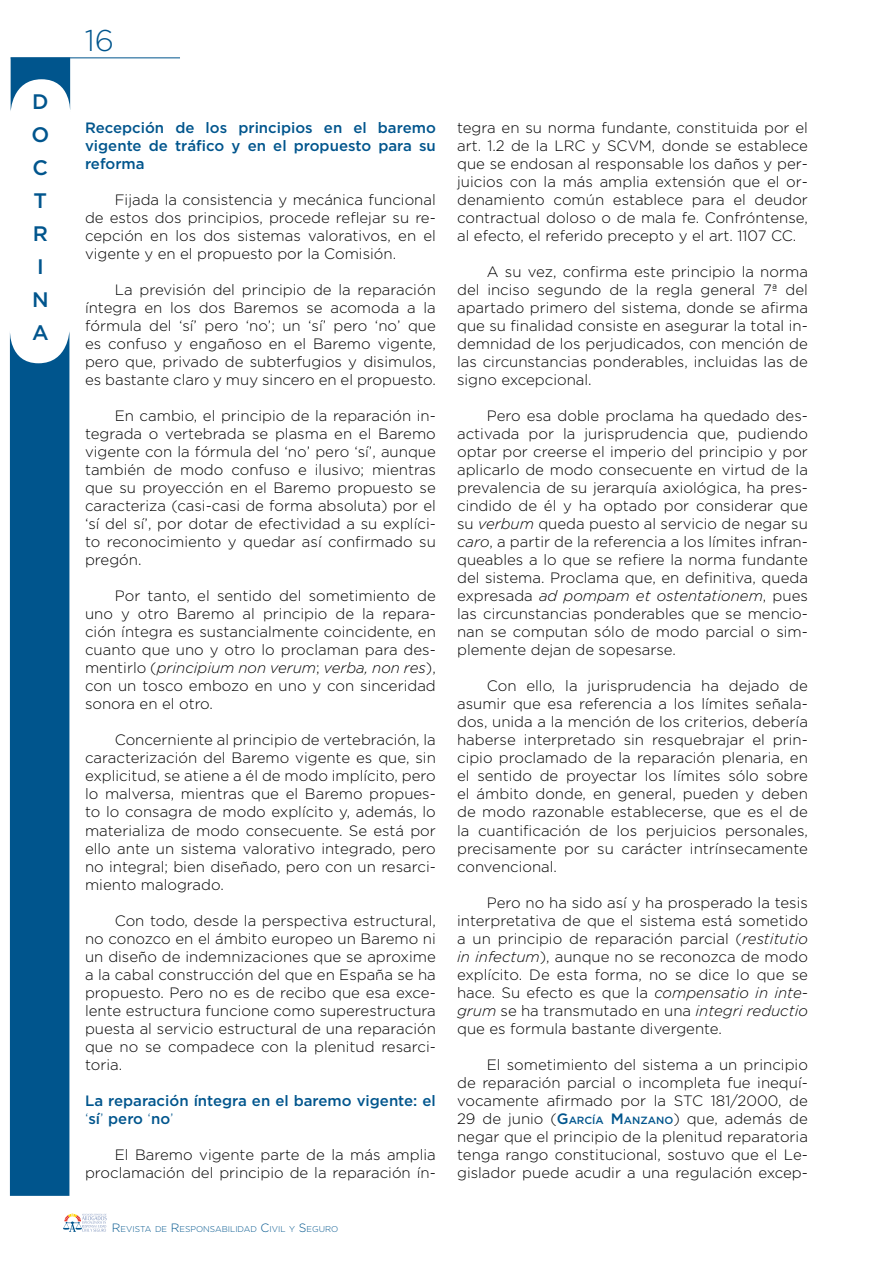
<style>
.page{position:relative;width:893px;height:1263px;background:#fff}
.page>*{position:absolute;margin:0;border:0;box-sizing:border-box;transform-origin:0 0}
.t1{font:300 30px "Gotham";color:#00558d}
.t2{font:500 21px/33px "Gotham";color:#00558d}
.t3{font:300 15px/18px "Gotham";color:#000;text-align:justify}
.t4{font:500 15px/18px "Gotham";color:#00558d;text-align:justify}
.t5{font:300 8.4px "Gotham";color:#00558d}
.s1{font-style:italic}
.s2{font-weight:300}
.s3{font-size:12px}
.s4{font-weight:500;color:#00558d}
.s5{font-weight:500;font-size:10.5px;color:#00558d}
</style>
<div class="page">
<hr style="left:11px;top:57px;width:169px;height:1px;background:#00558d">
<svg style="left:11px;top:57px;width:60px;height:53px"></svg>
<svg style="left:9px;top:332px;width:60px;height:864px;background:#3578a4"></svg>
<svg style="left:63px;top:1213px;width:44px;height:19px"></svg>
<h2 class="t2" style="left:31px;top:85px;width:19px">D<br>O<br>C<br>T<br>R<br>I<br>N<br>A</h2>
<h1 class="t1" style="left:85px;top:24px;width:31px">16</h1>
<p class="t4" style="left:85px;top:118px;width:352px">Recepción de los principios en el baremo vigente de tráfico y en el propuesto para su reforma</p>
<p class="t3" style="left:85px;top:190px;width:352px;text-indent:30px">Fijada la consistencia y mecánica funcional de estos dos principios, procede reflejar su re&shy;cepción en los dos sistemas valorativos, en el vigente y en el propuesto por la Comisión.</p>
<p class="t3" style="left:85px;top:280px;width:352px;text-indent:30px">La previsión del principio de la reparación íntegra en los dos Baremos se acomoda a la fórmula del ‘sí’ pero ‘no’; un ‘sí’ pero ‘no’ que es confuso y engañoso en el Baremo vigente, pero que, privado de subterfugios y disimulos, es bastante claro y muy sincero en el propuesto.</p>
<p class="t3" style="left:85px;top:407px;width:352px;text-indent:30px">En cambio, el principio de la reparación in&shy;tegrada o vertebrada se plasma en el Baremo vigente con la fórmula del ‘no’ pero ‘sí’, aunque también de modo confuso e ilusivo; mientras que su proyección en el Baremo propuesto se caracteriza (casi-casi de forma absoluta) por el ‘sí del sí’, por dotar de efectividad a su explíci&shy;to reconocimiento y quedar así confirmado su pregón.</p>
<p class="t3" style="left:85px;top:587px;width:352px;text-indent:30px">Por tanto, el sentido del sometimiento de uno y otro Baremo al principio de la repara&shy;ción íntegra es sustancialmente coincidente, en cuanto que uno y otro lo proclaman para des&shy;mentirlo (<span class="s1">principium non verum</span>; <span class="s1">verba, non res</span>), con un tosco embozo en uno y con sinceridad sonora en el otro.</p>
<p class="t3" style="left:85px;top:731px;width:352px;text-indent:30px">Concerniente al principio de vertebración, la caracterización del Baremo vigente es que, sin explicitud, se atiene a él de modo implícito, pero lo malversa, mientras que el Baremo propues&shy;to lo consagra de modo explícito y, además, lo materializa de modo consecuente. Se está por ello ante un sistema valorativo integrado, pero no integral; bien diseñado, pero con un resarci&shy;miento malogrado.</p>
<p class="t3" style="left:85px;top:911px;width:352px;text-indent:30px">Con todo, desde la perspectiva estructural, no conozco en el ámbito europeo un Baremo ni un diseño de indemnizaciones que se aproxime a la cabal construcción del que en España se ha propuesto. Pero no es de recibo que esa exce&shy;lente estructura funcione como superestructura puesta al servicio estructural de una reparación que no se compadece con la plenitud resarci&shy;toria.</p>
<p class="t4" style="left:85px;top:1091px;width:352px">La reparación íntegra en el baremo vigente: el <span class="s2">‘</span>sí<span class="s2">’</span> pero <span class="s2">‘</span>no<span class="s2">’</span></p>
<p class="t3" style="left:85px;top:1145px;width:352px;text-align:right">El Baremo vigente parte de la más amplia proclamación del principio de la reparación ín-</p>
<p class="t5" style="left:112px;top:1224px;width:228px"><span class="s3">R</span>EVISTA DE <span class="s3">R</span>ESPONSABILIDAD <span class="s3">C</span>IVIL Y <span class="s3">S</span> EGURO</p>
<p class="t3" style="left:457px;top:118px;width:352px">tegra en su norma fundante, constituida por el art. 1.2 de la LRC y SCVM, donde se establece que se endosan al responsable los daños y per&shy;juicios con la más amplia extensión que el or&shy;denamiento común establece para el deudor contractual doloso o de mala fe. Confróntense, al efecto, el referido precepto y el art. 1107 CC.</p>
<p class="t3" style="left:457px;top:262px;width:352px;text-indent:30px">A su vez, confirma este principio la norma del inciso segundo de la regla general 7ª del apartado primero del sistema, donde se afirma que su finalidad consiste en asegurar la total in&shy;demnidad de los perjudicados, con mención de las circunstancias ponderables, incluidas las de signo excepcional.</p>
<p class="t3" style="left:457px;top:407px;width:352px;text-indent:30px">Pero esa doble proclama ha quedado des&shy;activada por la jurisprudencia que, pudiendo optar por creerse el imperio del principio y por aplicarlo de modo consecuente en virtud de la prevalencia de su jerarquía axiológica, ha pres&shy;cindido de él y ha optado por considerar que su <span class="s1">verbum</span> queda puesto al servicio de negar su <span class="s1">caro</span>, a partir de la referencia a los límites infran&shy;queables a lo que se refiere la norma fundante del sistema. Proclama que, en definitiva, queda expresada <span class="s1">ad pompam et ostentationem</span>, pues las circunstancias ponderables que se mencio&shy;nan se computan sólo de modo parcial o sim&shy;plemente dejan de sopesarse.</p>
<p class="t3" style="left:457px;top:677px;width:352px;text-indent:30px">Con ello, la jurisprudencia ha dejado de asumir que esa referencia a los límites señala&shy;dos, unida a la mención de los criterios, debería haberse interpretado sin resquebrajar el prin&shy;cipio proclamado de la reparación plenaria, en el sentido de proyectar los límites sólo sobre el ámbito donde, en general, pueden y deben de modo razonable establecerse, que es el de la cuantificación de los perjuicios personales, precisamente por su carácter intrínsecamente convencional.</p>
<p class="t3" style="left:457px;top:893px;width:352px;text-indent:30px">Pero no ha sido así y ha prosperado la tesis interpretativa de que el sistema está sometido a un principio de reparación parcial (<span class="s1">restitutio in infectum</span>), aunque no se reconozca de modo explícito. De esta forma, no se dice lo que se hace. Su efecto es que la <span class="s1">compensatio in inte&shy;grum</span> se ha transmutado en una <span class="s1">integri reductio </span>que es formula bastante divergente.</p>
<p class="t3" style="left:457px;top:1055px;width:352px;text-indent:30px">El sometimiento del sistema a un principio de reparación parcial o incompleta fue inequí&shy;vocamente afirmado por la STC 181/2000, de 29 de junio (<span class="s4">G</span><span class="s5">ARCÍA</span> <span class="s4">M</span><span class="s5">ANZANO</span>) que, además de negar que el principio de la plenitud reparatoria tenga rango constitucional, sostuvo que el Le&shy;gislador puede acudir a una regulación excep-</p>
</div>
